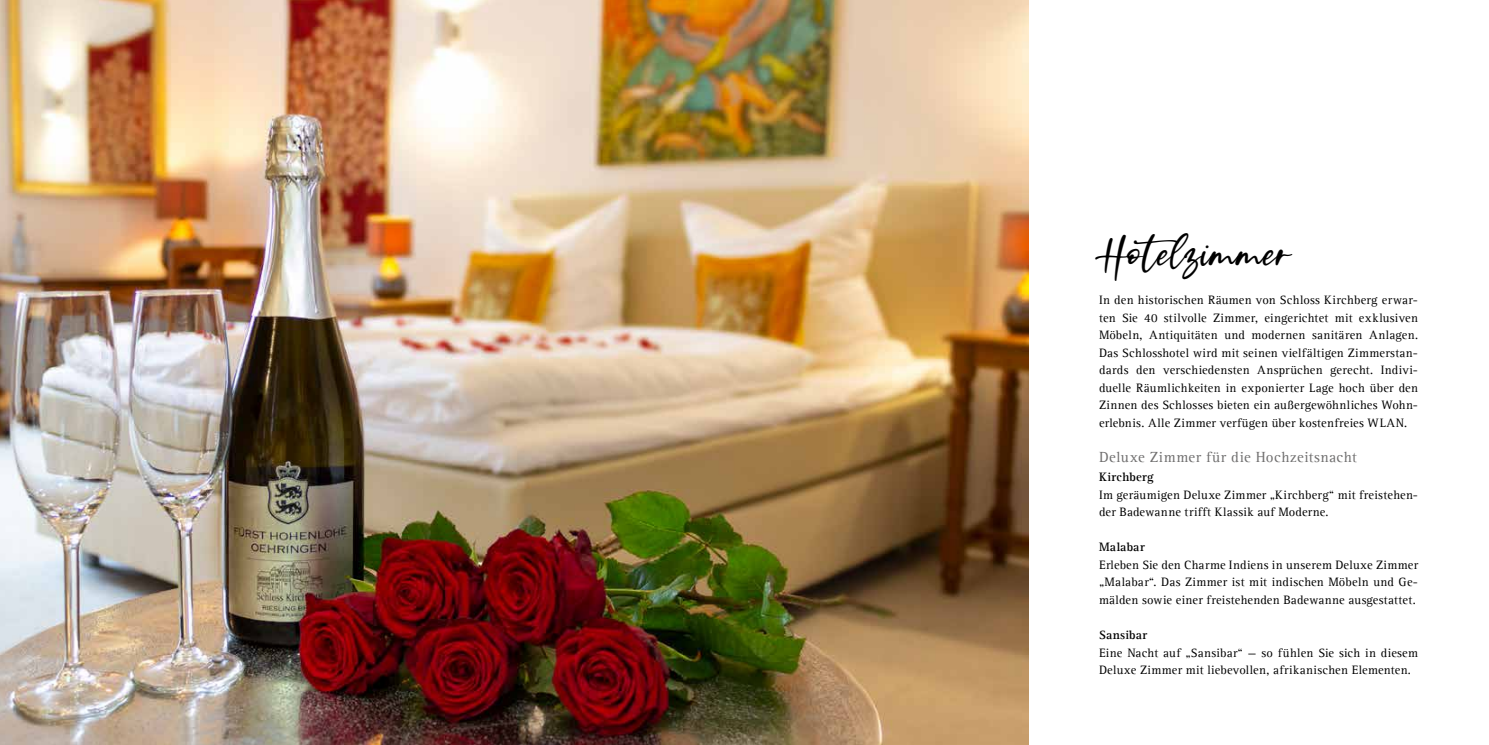
<style>
.page{position:relative;width:1489px;height:745px;background:#fff}
.page>*{position:absolute;margin:0;border:0;box-sizing:border-box;transform-origin:0 0}
.t1{font:43.75px "Vista La Diva";color:#000}
.t2{font:15px "Agfa Rotis Serif";letter-spacing:.035em;color:#706f6f}
.t3{font:12.5px/17.5px "Agfa Rotis Serif";letter-spacing:.02em;color:#000;text-align:justify}
.t4{font:700 12.5px "Agfa Rotis Serif";letter-spacing:.015em;color:#000}
</style>
<div class="page">
<img style="left:0;top:0;width:1028px;height:744px">
<h1 class="t1" style="left:1098px;top:224px;width:193px">Hotelzimmer</h1>
<p class="t3" style="left:1098px;top:291px;width:320px">In den historischen Räumen von Schloss Kirchberg erwar&shy;ten Sie 40 stilvolle Zimmer, eingerichtet mit exklusiven Möbeln, Antiquitäten und modernen sanitären Anlagen.<br>Das Schlosshotel wird mit seinen vielfältigen Zimmerstan&shy;dards den verschiedensten Ansprüchen gerecht. Indivi&shy;duelle Räumlichkeiten in exponierter Lage hoch über den Zinnen des Schlosses bieten ein außergewöhnliches Wohn&shy;erlebnis. Alle Zimmer verfügen über kostenfreies WLAN.</p>
<p class="t2" style="left:1098px;top:447px;width:259px">Deluxe Zimmer für die Hochzeitsnacht</p>
<p class="t4" style="left:1098px;top:469px;width:56px">Kirchberg</p>
<p class="t3" style="left:1098px;top:485px;width:320px">Im geräumigen Deluxe Zimmer „Kirchberg“ mit freistehen&shy;der Badewanne trifft Klassik auf Moderne.</p>
<p class="t4" style="left:1098px;top:539px;width:47px">Malabar</p>
<p class="t3" style="left:1098px;top:555px;width:320px">Erleben Sie den Charme Indiens in unserem Deluxe Zimmer „Malabar“. Das Zimmer ist mit indischen Möbeln und Ge&shy;mälden sowie einer freistehenden Badewanne ausgestattet.</p>
<p class="t4" style="left:1098px;top:627px;width:50px">Sansibar</p>
<p class="t3" style="left:1098px;top:643px;width:320px">Eine Nacht auf „Sansibar“ — so fühlen Sie sich in diesem<br>Deluxe Zimmer mit liebevollen, afrikanischen Elementen.</p>
</div>
